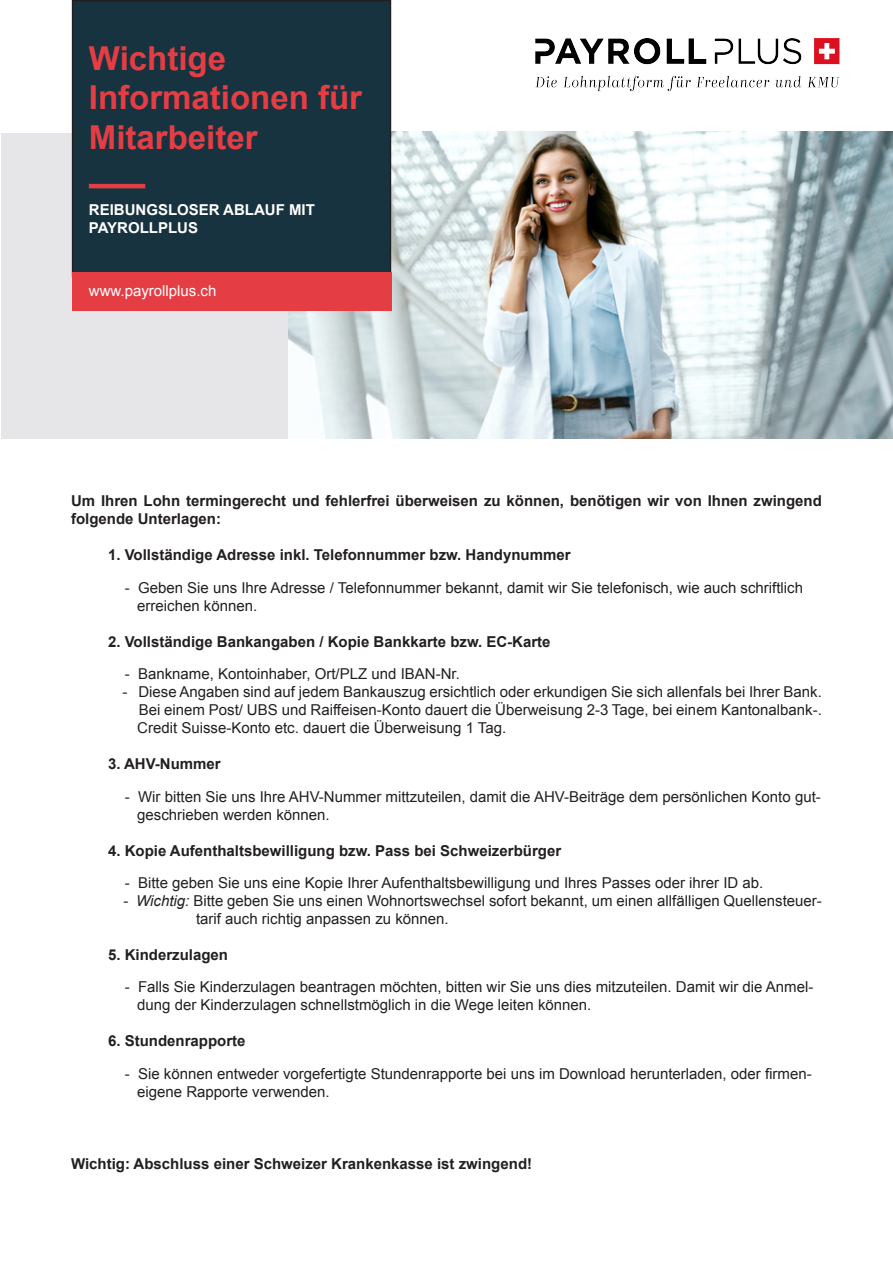
<style>
.page{position:relative;width:893px;height:1263px;background:#fff}
.page>*{position:absolute;margin:0;border:0;box-sizing:border-box;transform-origin:0 0}
.t1{font:700 33px "Arial";color:#e43e44}
.t2{font:15px/18px "Arial";color:#231f20}
.t3{font:700 15px/18px "Arial";color:#231f20}
.t4{font:700 15px/18px "Arial";color:#fff}
.t5{font:15px "Arial";color:#fff}
.s1{font-style:italic}
</style>
<div class="page">
<img style="left:288px;top:132px;width:605px;height:307px">
<div style="left:1px;top:133px;width:287px;height:305px;background:#e6e6e8"></div>
<div style="left:73px;top:1px;width:317px;height:275px;background:#183340"></div>
<div style="left:72px;top:0;width:319px;height:277px;border:2px solid #231f20"></div>
<div style="left:72px;top:272px;width:319px;height:38px;background:#e43e44"></div>
<img style="left:535px;top:39px;width:304px;height:52px">
<hr style="left:89px;top:184px;width:56px;height:4px;background:#e43e44">
<p class="t1" style="left:89px;top:36px;width:139px">Wichtige</p>
<p class="t1" style="left:89px;top:76px;width:275px">Informationen für</p>
<p class="t1" style="left:89px;top:115px;width:170px">Mitarbeiter</p>
<p class="t4" style="left:89px;top:202px;width:228px">REIBUNGSLOSER ABLAUF MIT<br>PAYROLLPLUS</p>
<p class="t5" style="left:89px;top:281px;width:129px">www.payrollplus.ch</p>
<p class="t3" style="left:71px;top:493px;width:752px">Um Ihren Lohn termingerecht und fehlerfrei überweisen zu können, benötigen wir von Ihnen zwingend folgende Unterlagen:</p>
<p class="t3" style="left:108px;top:547px;width:464px">1. Vollständige Adresse inkl. Telefonnummer bzw. Handynummer</p>
<p class="t2" style="left:137px;top:579px;width:667px;text-indent:-13px">- Geben Sie uns Ihre Adresse / Telefonnummer bekannt, damit wir Sie telefonisch, wie auch schriftlich erreichen können.</p>
<p class="t3" style="left:108px;top:633px;width:444px">2. Vollständige Bankangaben / Kopie Bankkarte bzw. EC-Karte</p>
<p class="t2" style="left:125px;top:665px;width:337px">- Bankname, Kontoinhaber, Ort/PLZ und IBAN-Nr.</p>
<p class="t2" style="left:122px;top:683px;width:701px">- Diese Angaben sind auf jedem Bankauszug ersichtlich oder erkundigen Sie sich allenfals bei Ihrer Bank.</p>
<p class="t2" style="left:139px;top:701px;width:685px">Bei einem Post/ UBS und Raiffeisen-Konto dauert die Überweisung 2-3 Tage, bei einem Kantonalbank-.</p>
<p class="t2" style="left:137px;top:719px;width:371px">Credit Suisse-Konto etc. dauert die Überweisung 1 Tag.</p>
<p class="t3" style="left:108px;top:755px;width:114px">3. AHV-Nummer</p>
<p class="t2" style="left:137px;top:787px;width:685px;text-indent:-13px">- Wir bitten Sie uns Ihre AHV-Nummer mittzuteilen, damit die AHV-Beiträge dem persönlichen Konto gut&shy;geschrieben werden können.</p>
<p class="t3" style="left:108px;top:842px;width:455px">4. Kopie Aufenthaltsbewilligung bzw. Pass bei Schweizerbürger</p>
<p class="t2" style="left:125px;top:874px;width:640px">- Bitte geben Sie uns eine Kopie Ihrer Aufenthaltsbewilligung und Ihres Passes oder ihrer ID ab.</p>
<p class="t2" style="left:124px;top:892px;width:700px">- <span class="s1">Wichtig:</span> Bitte geben Sie uns einen Wohnortswechsel sofort bekannt, um einen allfälligen Quellensteuer-</p>
<p class="t2" style="left:196px;top:910px;width:254px">tarif auch richtig anpassen zu können.</p>
<p class="t3" style="left:108px;top:946px;width:122px">5. Kinderzulagen</p>
<p class="t2" style="left:137px;top:978px;width:678px;text-indent:-13px">- Falls Sie Kinderzulagen beantragen möchten, bitten wir Sie uns dies mitzuteilen. Damit wir die Anmel&shy;dung der Kinderzulagen schnellstmöglich in die Wege leiten können.</p>
<p class="t3" style="left:108px;top:1033px;width:139px">6. Stundenrapporte</p>
<p class="t2" style="left:125px;top:1065px;width:689px">- Sie können entweder vorgefertigte Stundenrapporte bei uns im Download herunterladen, oder firmen-</p>
<p class="t2" style="left:137px;top:1083px;width:194px">eigene Rapporte verwenden.</p>
<p class="t3" style="left:71px;top:1155px;width:463px">Wichtig: Abschluss einer Schweizer Krankenkasse ist zwingend!</p>
</div>
